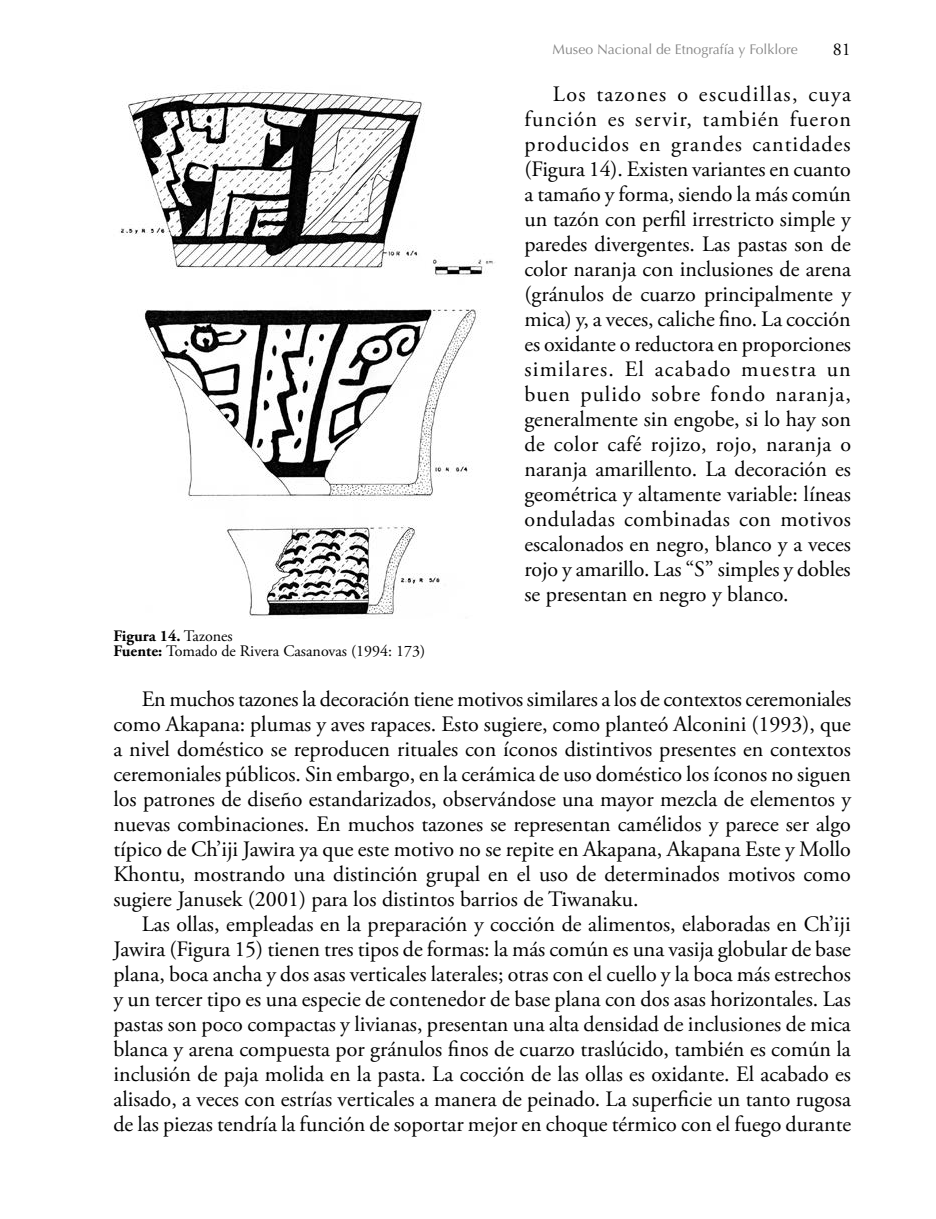
<style>
.page{position:relative;width:936px;height:1219px;background:#fff}
.page>*{position:absolute;margin:0;border:0;box-sizing:border-box;transform-origin:0 0}
.t1{font:22px/25px "Adobe Garamond Pro";color:#000;text-align:justify}
.t2{font:18px "Adobe Garamond Pro";color:#000}
.t3{font:16px/15px "Adobe Garamond Pro";color:#000}
.t4{font:14px "Optima LT Std";color:#878787}
.s1{font-weight:700}
</style>
<div class="page">
<img style="left:121px;top:91px;width:374px;height:528px">
<p class="t4" style="left:552px;top:41px;width:247px">Museo Nacional de Etnografía y Folklore</p>
<p class="t2" style="left:832px;top:38px;width:19px">81</p>
<p class="t1" style="left:524px;top:82px;width:328px;text-indent:28px">Los tazones o escudillas, cuya función es servir, también fueron producidos en grandes cantidades (Figura 14). Existen variantes en cuanto a tamaño y forma, siendo la más común un tazón con perfil irrestricto simple y paredes divergentes. Las pastas son de color naranja con inclusiones de arena (gránulos de cuarzo principalmente y mica) y, a veces, caliche fino. La cocción es oxidante o reductora en proporciones similares. El acabado muestra un buen pulido sobre fondo naranja, generalmente sin engobe, si lo hay son de color café rojizo, rojo, naranja o naranja amarillento. La decoración es geométrica y altamente variable: líneas onduladas combinadas con motivos escalonados en negro, blanco y a veces rojo y amarillo. Las “S” simples y dobles se presentan en negro y blanco.</p>
<p class="t3" style="left:113px;top:629px;width:313px"><span class="s1">Figura 14.</span> Tazones<br><span class="s1">Fuente:</span> Tomado de Rivera Casanovas (1994: 173)</p>
<p class="t1" style="left:113px;top:687px;width:739px;text-indent:28px">En muchos tazones la decoración tiene motivos similares a los de contextos ceremoniales como Akapana: plumas y aves rapaces. Esto sugiere, como planteó Alconini (1993), que a nivel doméstico se reproducen rituales con íconos distintivos presentes en contextos ceremoniales públicos. Sin embargo, en la cerámica de uso doméstico los íconos no siguen los patrones de diseño estandarizados, observándose una mayor mezcla de elementos y nuevas combinaciones. En muchos tazones se representan camélidos y parece ser algo típico de Ch’iji Jawira ya que este motivo no se repite en Akapana, Akapana Este y Mollo Khontu, mostrando una distinción grupal en el uso de determinados motivos como sugiere Janusek (2001) para los distintos barrios de Tiwanaku.</p>
<p class="t1" style="left:113px;top:912px;width:739px;text-indent:28px">Las ollas, empleadas en la preparación y cocción de alimentos, elaboradas en Ch’iji Jawira (Figura 15) tienen tres tipos de formas: la más común es una vasija globular de base plana, boca ancha y dos asas verticales laterales; otras con el cuello y la boca más estrechos y un tercer tipo es una especie de contenedor de base plana con dos asas horizontales. Las pastas son poco compactas y livianas, presentan una alta densidad de inclusiones de mica blanca y arena compuesta por gránulos finos de cuarzo traslúcido, también es común la inclusión de paja molida en la pasta. La cocción de las ollas es oxidante. El acabado es alisado, a veces con estrías verticales a manera de peinado. La superficie un tanto rugosa de las piezas tendría la función de soportar mejor en choque térmico con el fuego durante</p>
</div>
